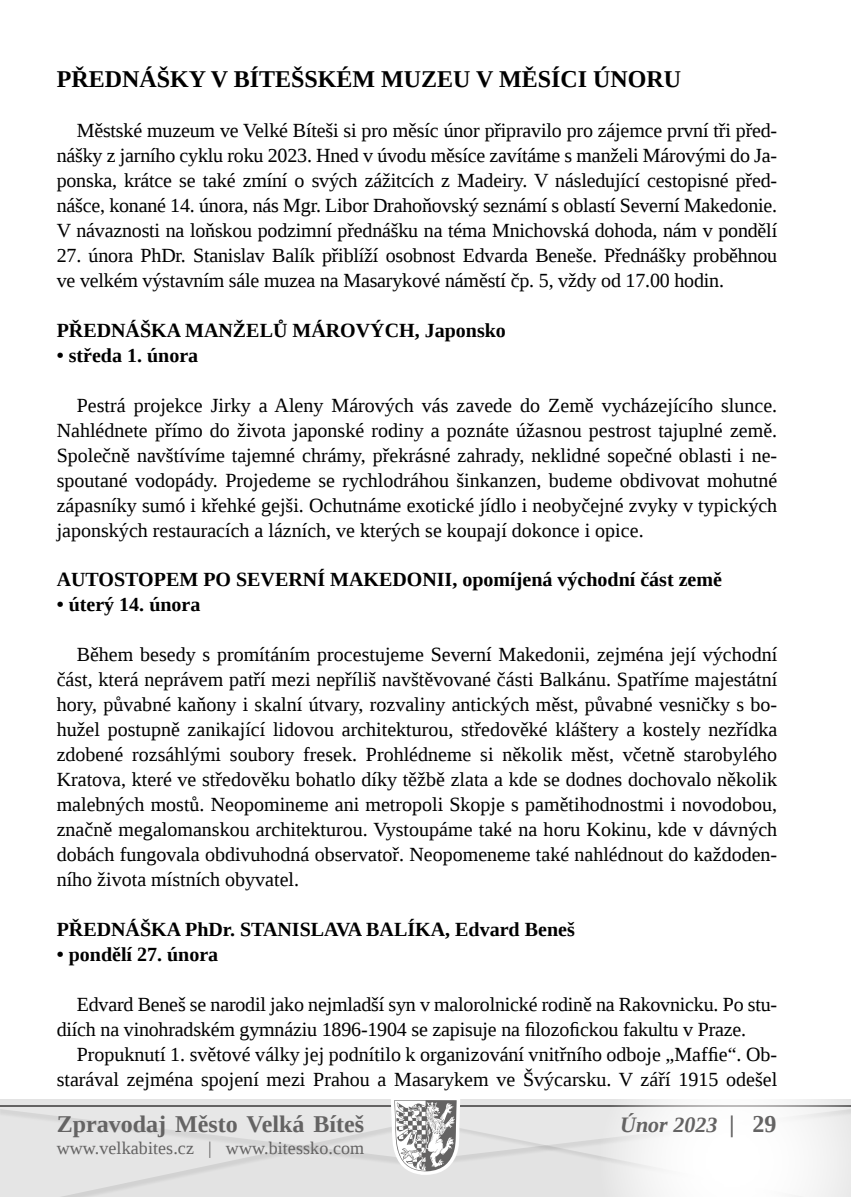
<style>
.page{position:relative;width:851px;height:1197px;background:#fff}
.page>*{position:absolute;margin:0;border:0;box-sizing:border-box;transform-origin:0 0}
.t1{font:700 24px "Liberation Serif";color:#000}
.t2{font:700 24px "Liberation Serif";color:#646363}
.t3{font:italic 700 22px "Liberation Serif";color:#646363}
.t4{font:20px/25px "Liberation Serif";letter-spacing:-.01em;color:#000;text-align:justify}
.t5{font:700 20px "Liberation Serif";color:#000}
.t6{font:18px "Liberation Serif";letter-spacing:.005em;color:#646363}
.s1{font-size:24px}
.s2{font-style:normal;font-size:24px}
</style>
<div class="page">
<svg style="left:0;top:1099px;width:598px;height:97px;background:#ddd"></svg>
<svg style="left:598px;top:1099px;width:252px;height:97px"></svg>
<p class="t1" style="left:57px;top:63px;width:626px">PŘEDNÁŠKY V BÍTEŠSKÉM MUZEU V MĚSÍCI ÚNORU</p>
<p class="t4" style="left:57px;top:118px;width:722px;text-indent:20px">Městské muzeum ve Velké Bíteši si pro měsíc únor připravilo pro zájemce první tři před&shy;nášky z jarního cyklu roku 2023. Hned v úvodu měsíce zavítáme s manželi Márovými do Ja&shy;ponska, krátce se také zmíní o svých zážitcích z Madeiry. V následující cestopisné před&shy;nášce, konané 14. února, nás Mgr. Libor Drahoňovský seznámí s oblastí Severní Makedonie.<br>V návaznosti na loňskou podzimní přednášku na téma Mnichovská dohoda, nám v pondělí</p>
<p class="t4" style="left:57px;top:243px;width:722px">27. února PhDr. Stanislav Balík přiblíží osobnost Edvarda Beneše. Přednášky proběhnou ve velkém výstavním sále muzea na Masarykové náměstí čp. 5, vždy od 17.00 hodin.</p>
<p class="t5" style="left:57px;top:317px;width:450px">PŘEDNÁŠKA MANŽELŮ MÁROVÝCH, Japonsko</p>
<p class="t5" style="left:57px;top:341px;width:143px">• středa 1. února</p>
<p class="t4" style="left:57px;top:392px;width:722px;text-indent:20px">Pestrá projekce Jirky a Aleny Márových vás zavede do Země vycházejícího slunce.<br>Nahlédnete přímo do života japonské rodiny a poznáte úžasnou pestrost tajuplné země.<br>Společně navštívíme tajemné chrámy, překrásné zahrady, neklidné sopečné oblasti i ne&shy;spoutané vodopády. Projedeme se rychlodráhou šinkanzen, budeme obdivovat mohutné zápasníky sumó i křehké gejši. Ochutnáme exotické jídlo i neobyčejné zvyky v typických japonských restauracích a lázních, ve kterých se koupají dokonce i opice.</p>
<p class="t5" style="left:57px;top:566px;width:666px">AUTOSTOPEM PO SEVERNÍ MAKEDONII, opomíjená východní část země</p>
<p class="t5" style="left:57px;top:591px;width:145px">• úterý 14. února</p>
<p class="t4" style="left:57px;top:642px;width:722px;text-indent:20px">Během besedy s promítáním procestujeme Severní Makedonii, zejména její východní část, která neprávem patří mezi nepříliš navštěvované části Balkánu. Spatříme majestátní hory, půvabné kaňony i skalní útvary, rozvaliny antických měst, půvabné vesničky s bo&shy;hužel postupně zanikající lidovou architekturou, středověké kláštery a kostely nezřídka zdobené rozsáhlými soubory fresek. Prohlédneme si několik měst, včetně starobylého Kratova, které ve středověku bohatlo díky těžbě zlata a kde se dodnes dochovalo několik malebných mostů. Neopomineme ani metropoli Skopje s pamětihodnostmi i novodobou, značně megalomanskou architekturou. Vystoupáme také na horu Kokinu, kde v dávných dobách fungovala obdivuhodná observatoř. Neopomeneme také nahlédnout do každoden&shy;ního života místních obyvatel.</p>
<p class="t5" style="left:57px;top:915px;width:519px">PŘEDNÁŠKA PhDr. STANISLAVA BALÍKA, Edvard Beneš</p>
<p class="t5" style="left:57px;top:940px;width:163px">• pondělí 27. února</p>
<p class="t4" style="left:57px;top:991px;width:721px;text-indent:20px">Edvard Beneš se narodil jako nejmladší syn v malorolnické rodině na Rakovnicku. Po stu&shy;diích na vinohradském gymnáziu 1896-1904 se zapisuje na filozofickou fakultu v Praze.</p>
<p class="t4" style="left:57px;top:1041px;width:721px;text-align:right">Propuknutí 1. světové války jej podnítilo k organizování vnitřního odboje „Maffie“. Ob&shy;starával zejména spojení mezi Prahou a Masarykem ve Švýcarsku. V září 1915 odešel</p>
<p class="t2" style="left:57px;top:1107px;width:309px">Zpravodaj Město Velká Bíteš</p>
<p class="t6" style="left:57px;top:1135px;width:309px">www.velkabites.cz | www.bitessko.com</p>
<p class="t3" style="left:620px;top:1110px;width:158px">Únor 2023 <span class="s1">|</span> <span class="s2">29</span></p>
</div>
